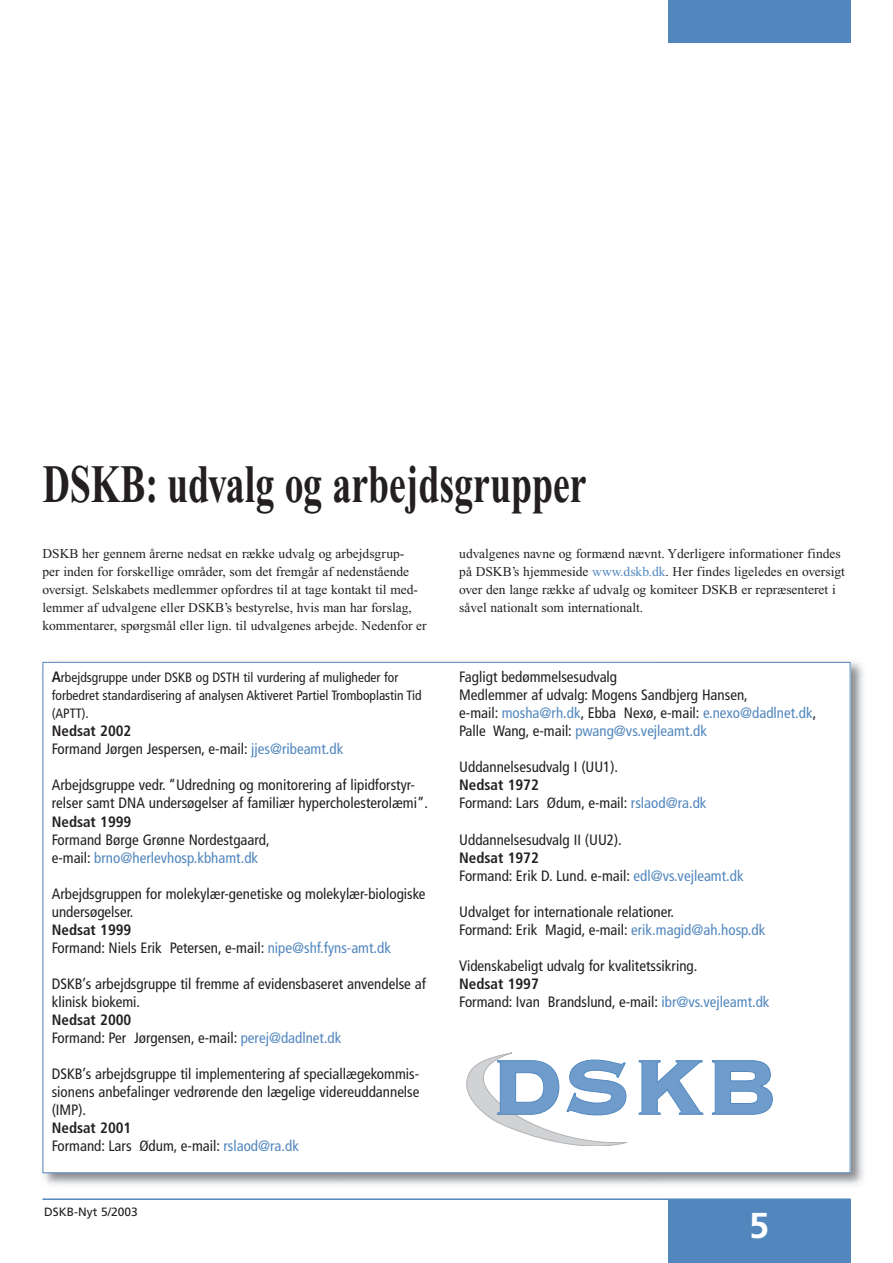
<style>
.page{position:relative;width:893px;height:1263px;background:#fff}
.page>*{position:absolute;margin:0;border:0;box-sizing:border-box;transform-origin:0 0}
.t1{font:700 54px "Times New Roman";color:#231f20;scale:.7 1}
.t2{font:700 36px "Frutiger";color:#fff}
.t3{font:condensed 15px/18px "Frutiger";color:#231f20}
.t4{font:700 condensed 15px "Frutiger";color:#231f20}
.t5{font:13.5px/18px "Times New Roman";color:#231f20}
.t6{font:condensed 13.5px/18px "Frutiger";color:#231f20}
.t7{font:12px "Frutiger";color:#231f20}
.s1{color:#5287be}
.s2{font-weight:700;font-size:15px}
.s3{font-weight:700}
</style>
<div class="page">
<div style="left:668px;top:1199px;width:182px;height:64px;background:#5287be"></div>
<div style="left:668px;top:0;width:182px;height:43px;background:#5287be"></div>
<hr style="left:43px;top:1198px;width:807px;height:2px;background:#5287be">
<img style="left:42px;top:661px;width:821px;height:524px">
<div style="left:43px;top:662px;width:807px;height:511px;background:#fff"></div>
<svg style="left:466px;top:1052px;width:237px;height:93px"></svg>
<svg style="left:712px;top:1060px;width:60px;height:55px"></svg>
<h1 class="t1" style="left:43px;top:454px;width:779px">DSKB: udvalg og arbejdsgrupper</h1>
<p class="t5" style="left:43px;top:545px;width:386px">DSKB her gennem årerne nedsat en række udvalg og arbejdsgrup-<br>per inden for forskellige områder, som det fremgår af nedenstående oversigt. Selskabets medlemmer opfordres til at tage kontakt til med&shy;lemmer af udvalgene eller DSKB’s bestyrelse, hvis man har forslag, kommentarer, spørgsmål eller lign. til udvalgenes arbejde. Nedenfor er</p>
<p class="t5" style="left:459px;top:545px;width:387px">udvalgenes navne og formænd nævnt. Yderligere informationer findes på DSKB’s hjemmeside <span class="s1">www.dskb.dk</span>. Her findes ligeledes en oversigt over den lange række af udvalg og komiteer DSKB er repræsenteret i såvel nationalt som internationalt.</p>
<p class="t6" style="left:52px;top:669px;width:371px"><span class="s2">A</span>rbejdsgruppe under DSKB og DSTH til vurdering af muligheder for forbedret standardisering af analysen Aktiveret Partiel Tromboplastin Tid (APTT).</p>
<p class="t3" style="left:52px;top:722px;width:293px"><span class="s3">Nedsat 2002<br></span>Formand Jørgen Jespersen, e-mail: <span class="s1">jjes@ribeamt.dk</span></p>
<p class="t3" style="left:52px;top:776px;width:378px">Arbejdsgruppe vedr. “Udredning og monitorering af lipidforstyr&shy;relser samt DNA undersøgelser af familiær hypercholesterolæmi”.</p>
<p class="t4" style="left:52px;top:812px;width:81px">Nedsat 1999</p>
<p class="t3" style="left:52px;top:830px;width:219px">Formand Børge Grønne Nordestgaard, e-mail: <span class="s1">brno@herlevhosp.kbhamt.dk</span></p>
<p class="t3" style="left:52px;top:884px;width:375px">Arbejdsgruppen for molekylær-genetiske og molekylær-biologiske undersøgelser.</p>
<p class="t3" style="left:52px;top:920px;width:341px"><span class="s3">Nedsat 1999<br></span>Formand: Niels Erik Petersen, e-mail: <span class="s1">nipe@shf.fyns-amt.dk</span></p>
<p class="t3" style="left:52px;top:974px;width:376px">DSKB’s arbejdsgruppe til fremme af evidensbaseret anvendelse af klinisk biokemi.</p>
<p class="t3" style="left:52px;top:1010px;width:291px"><span class="s3">Nedsat 2000<br></span>Formand: Per Jørgensen, e-mail: <span class="s1">perej@dadlnet.dk</span></p>
<p class="t3" style="left:52px;top:1064px;width:369px;text-align:justify">DSKB’s arbejdsgruppe til implementering af speciallægekommis&shy;sionens anbefalinger vedrørende den lægelige videreuddannelse (IMP).</p>
<p class="t3" style="left:52px;top:1118px;width:249px"><span class="s3">Nedsat 2001<br></span>Formand: Lars Ødum, e-mail: <span class="s1">rslaod@ra.dk</span></p>
<p class="t3" style="left:459px;top:668px;width:359px">Fagligt bedømmelsesudvalg<br>Medlemmer af udvalg: Mogens Sandbjerg Hansen,<br>e-mail: <span class="s1">mosha@rh.dk</span>, Ebba Nexø, e-mail: <span class="s1">e.nexo@dadlnet.dk</span>, Palle Wang, e-mail: <span class="s1">pwang@vs.vejleamt.dk</span></p>
<p class="t3" style="left:459px;top:758px;width:160px">Uddannelsesudvalg I (UU1).</p>
<p class="t3" style="left:459px;top:776px;width:249px"><span class="s3">Nedsat 1972<br></span>Formand: Lars Ødum, e-mail: <span class="s1">rslaod@ra.dk</span></p>
<p class="t3" style="left:459px;top:830px;width:164px">Uddannelsesudvalg II (UU2).</p>
<p class="t3" style="left:459px;top:848px;width:286px"><span class="s3">Nedsat 1972<br></span>Formand: Erik D. Lund. e-mail: <span class="s1">edl@vs.vejleamt.dk</span></p>
<p class="t3" style="left:459px;top:902px;width:308px">Udvalget for internationale relationer.<br>Formand: Erik Magid, e-mail: <span class="s1">erik.magid@ah.hosp.dk</span></p>
<p class="t3" style="left:459px;top:956px;width:240px">Videnskabeligt udvalg for kvalitetssikring.</p>
<p class="t3" style="left:459px;top:974px;width:312px"><span class="s3">Nedsat 1997<br></span>Formand: Ivan Brandslund, e-mail: <span class="s1">ibr@vs.vejleamt.dk</span></p>
<p class="t7" style="left:44px;top:1205px;width:95px">DSKB-Nyt 5/2003</p>
<h2 class="t2" style="left:749px;top:1204px;width:22px">5</h2>
</div>
